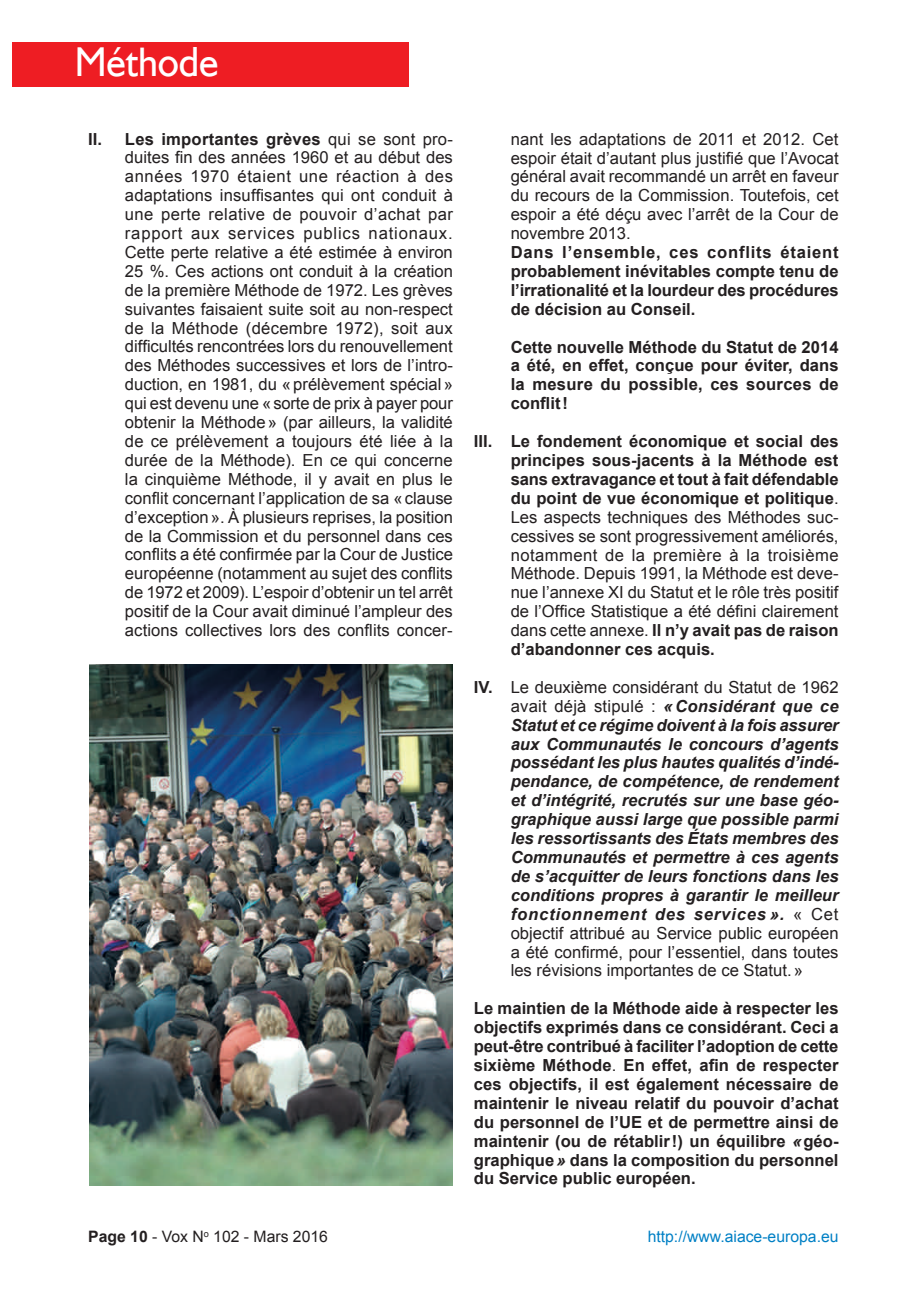
<style>
.page{position:relative;width:923px;height:1290px;background:#fff}
.page>*{position:absolute;margin:0;border:0;box-sizing:border-box;transform-origin:0 0}
.t1{font:42px "Humanist 521 BT";letter-spacing:-.005em;color:#fff;scale:.94 1}
.t2{font:16.62px/18.9px "Arial";color:#231f20;text-align:justify}
.t3{font:700 16.62px/18.9px "Arial";color:#231f20;text-align:justify}
.t4{font:italic 700 16.62px/18.9px "Arial";letter-spacing:.05em;color:#231f20;text-align:justify}
.t5{font:15.75px "Arial";color:#0080c5}
.t6{font:15.75px "Arial";color:#231f20}
.s1{font-weight:700}
.s2{font-style:normal}
.s3{font-weight:400;font-style:normal}
.s4{font-weight:400}
.s5{font-style:italic}
</style>
<div class="page">
<img style="left:90px;top:664px;width:363px;height:521px">
<div style="left:12px;top:42px;width:397px;height:44px;background:#ee1d23"></div>
<h1 class="t1" style="left:75px;top:44px;width:154px">Méthode</h1>
<p class="t2" style="left:125px;top:129px;width:329px;text-indent:-37px"><span class="s1">II. Les importantes grèves</span> qui se sont pro&shy;duites fin des années 1960 et au début des années 1970 étaient une réaction à des adaptations insuffisantes qui ont conduit à une perte relative de pouvoir d’achat par rapport aux services publics nationaux.<br>Cette perte relative a été estimée à environ 25 %. Ces actions ont conduit à la création de la première Méthode de 1972. Les grèves suivantes faisaient suite soit au non-respect de la Méthode (décembre 1972), soit aux difficultés rencontrées lors du renouvellement des Méthodes successives et lors de l’intro&shy;duction, en 1981, du «prélèvement spécial» qui est devenu une «sorte de prix à payer pour obtenir la Méthode» (par ailleurs, la validité de ce prélèvement a toujours été liée à la durée de la Méthode). En ce qui concerne la cinquième Méthode, il y avait en plus le conflit concernant l’application de sa «clause d’exception». À plusieurs reprises, la position de la Commission et du personnel dans ces conflits a été confirmée par la Cour de Justice européenne (notamment au sujet des conflits de 1972 et 2009). L’espoir d’obtenir un tel arrêt positif de la Cour avait diminué l’ampleur des actions collectives lors des conflits concer-</p>
<p class="t2" style="left:511px;top:129px;width:329px">nant les adaptations de 2011 et 2012. Cet espoir était d’autant plus justifié que l’Avocat général avait recommandé un arrêt en faveur du recours de la Commission. Toutefois, cet espoir a été déçu avec l’arrêt de la Cour de novembre 2013.</p>
<p class="t3" style="left:511px;top:243px;width:329px">Dans l’ensemble, ces conflits étaient probablement inévitables compte tenu de l’irrationalité et la lourdeur des procédures de décision au Conseil.</p>
<p class="t3" style="left:511px;top:337px;width:330px">Cette nouvelle Méthode du Statut de 2014 a été, en effet, conçue pour éviter, dans la mesure du possible, ces sources de conflit!</p>
<p class="t2" style="left:511px;top:432px;width:330px;text-indent:-37px"><span class="s1">III. Le fondement économique et social des principes sous-jacents à la Méthode est sans extravagance et tout à fait défendable du point de vue économique et politique</span>.<br>Les aspects techniques des Méthodes suc&shy;cessives se sont progressivement améliorés, notamment de la première à la troisième Méthode. Depuis 1991, la Méthode est deve&shy;nue l’annexe XI du Statut et le rôle très positif de l’Office Statistique a été défini clairement dans cette annexe. <span class="s1">Il n’y avait pas de raison d’abandonner ces acquis.</span></p>
<p class="t4" style="left:510px;top:678px;width:330px;text-indent:-37px"><span class="s2">IV.</span> <span class="s3">Le deuxième considérant du Statut de 1962 avait déjà stipulé :</span> « Considérant que ce Statut et ce régime doivent à la fois assurer aux Communautés le concours d’agents possédant les plus hautes qualités d’indé&shy;pendance, de compétence, de rendement et d’intégrité, recrutés sur une base géo&shy;graphique aussi large que possible parmi les ressortissants des États membres des Communautés et permettre à ces agents de s’acquitter de leurs fonctions dans les conditions propres à garantir le meilleur fonctionnement des services ». <span class="s3">« Cet objectif attribué au Service public européen a été confirmé, pour l’essentiel, dans toutes les révisions importantes de ce Statut.»</span></p>
<p class="t3" style="left:474px;top:999px;width:366px">Le maintien de la Méthode aide à respecter les objectifs exprimés dans ce considérant. Ceci a peut-être contribué à faciliter l’adoption de cette sixième Méthode<span class="s4">.</span> En effet, afin de respecter ces objectifs, il est également nécessaire de maintenir le niveau relatif du pouvoir d’achat du personnel de l’UE et de permettre ainsi de maintenir (ou de rétablir!) un équilibre <span class="s5">«</span>géo&shy;graphique<span class="s5">»</span> dans la composition du personnel du Service public européen.</p>
<p class="t6" style="left:88px;top:1227px;width:241px"><span class="s1">Page 10</span> - Vox N<sup>o</sup> 102 - Mars 2016</p>
<p class="t5" style="left:647px;top:1227px;width:192px">http://www.aiace-europa.eu</p>
</div>
